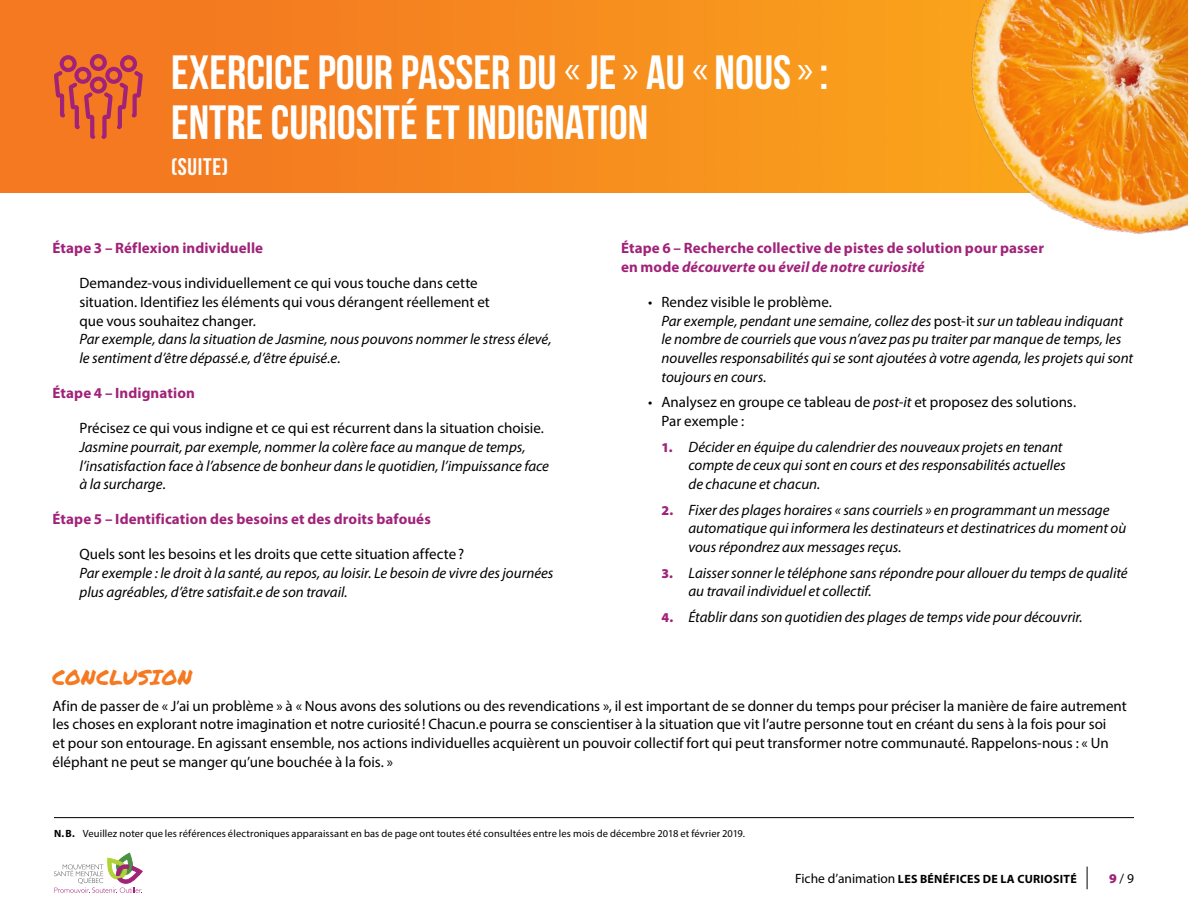
<style>
.page{position:relative;width:1188px;height:918px;background:#fff}
.page>*{position:absolute;margin:0;border:0;box-sizing:border-box;transform-origin:0 0}
.t1{font:48px/49.5px "Bebas Neue";color:#fff}
.t2{font:24px "Bebas Neue";letter-spacing:.03em;color:#fff}
.t3{font:21px "Permanent Marker";letter-spacing:.02em;color:#f47920}
.t4{font:italic 15px/18.8px "Myriad Pro";color:#000}
.t5{font:15px/18.8px "Myriad Pro";color:#000}
.t6{font:700 15px/18.8px "Myriad Pro";letter-spacing:.005em;color:#a12279}
.t7{font:13.5px "Myriad Pro";color:#000}
.t8{font:700 12px "Myriad Pro";letter-spacing:.02em;color:#000}
.t9{font:10.5px "Myriad Pro";letter-spacing:.01em;color:#000}
.s1{font-style:normal}
.s2{font-style:italic}
.s3{font-weight:900;font-style:normal;font-size:13.5px;color:#a12279}
.s4{font-weight:700}
.s5{font-weight:400;font-size:13.5px}
.s6{font-weight:900;color:#a12279}
</style>
<div class="page">
<svg style="left:54px;top:853px;width:88px;height:40px"></svg>
<svg style="left:1087px;top:867px;width:1px;height:22px"></svg>
<img style="left:0;top:0;width:904px;height:193px">
<svg style="left:54px;top:54px;width:89px;height:85px"></svg>
<img style="left:904px;top:0;width:284px;height:234px">
<hr style="left:54px;top:817px;width:1080px;height:1px;background:#000">
<h1 class="t1" style="left:171px;top:47px;width:659px">EXERCICE POUR PASSER DU <sup>«</sup> JE <sup>»</sup> AU <sup>«</sup> NOUS <sup>»</sup> :<br>ENTRE CURIOSITÉ ET INDIGNATION</h1>
<h2 class="t2" style="left:171px;top:154px;width:58px">(SUITE)</h2>
<p class="t6" style="left:52px;top:238px;width:212px">Étape 3 – Réflexion individuelle</p>
<p class="t5" style="left:80px;top:273px;width:412px">Demandez-vous individuellement ce qui vous touche dans cette situation. Identifiez les éléments qui vous dérangent réellement et que vous souhaitez changer.</p>
<p class="t4" style="left:80px;top:330px;width:474px">Par exemple, dans la situation de Jasmine, nous pouvons nommer le stress élevé, le sentiment d’être dépassé.e, d’être épuisé.e<span class="s1">.</span></p>
<p class="t6" style="left:52px;top:383px;width:144px">Étape 4 – Indignation</p>
<p class="t5" style="left:79px;top:418px;width:466px">Précisez ce qui vous indigne et ce qui est récurrent dans la situation choisie.</p>
<p class="t4" style="left:79px;top:437px;width:471px">Jasmine pourrait, par exemple, nommer la colère face au manque de temps, l’insatisfaction face à l’absence de bonheur dans le quotidien, l’impuissance face à la surcharge<span class="s1">.</span></p>
<p class="t6" style="left:52px;top:509px;width:380px">Étape 5 – Identification des besoins et des droits bafoués</p>
<p class="t5" style="left:79px;top:545px;width:386px">Quels sont les besoins et les droits que cette situation affecte?</p>
<p class="t4" style="left:79px;top:563px;width:476px">Par exemple : le droit à la santé, au repos, au loisir. Le besoin de vivre des journées plus agréables, d’être satisfait.e de son travail.</p>
<p class="t6" style="left:621px;top:238px;width:425px">Étape 6 – Recherche collective de pistes de solution pour passer en mode <span class="s2">découverte</span> ou <span class="s2">éveil de notre curiosité</span></p>
<p class="t4" style="left:662px;top:292px;width:473px;text-indent:-14px"><span class="s1">• Rendez visible le problème.<br></span>Par exemple, pendant une semaine, collez des <span class="s1">post-it</span> sur un tableau indiquant le nombre de courriels que vous n’avez pas pu traiter par manque de temps, les nouvelles responsabilités qui se sont ajoutées à votre agenda, les projets qui sont toujours en cours.</p>
<p class="t5" style="left:662px;top:393px;width:416px;text-indent:-14px">• Analysez en groupe ce tableau de <span class="s2">post-it</span> et proposez des solutions.<br>Par exemple :</p>
<p class="t4" style="left:688px;top:437px;width:379px;text-indent:-27px"><span class="s3">1.</span> Décider en équipe du calendrier des nouveaux projets en tenant compte de ceux qui sont en cours et des responsabilités actuelles de chacune et chacun.</p>
<p class="t4" style="left:688px;top:500px;width:439px;text-indent:-27px"><span class="s3">2.</span> Fixer des plages horaires « sans courriels » en programmant un message automatique qui informera les destinateurs et destinatrices du moment où vous répondrez aux messages reçus.</p>
<p class="t4" style="left:688px;top:563px;width:441px;text-indent:-27px"><span class="s3">3.</span> Laisser sonner le téléphone sans répondre pour allouer du temps de qualité au travail individuel et collectif.</p>
<p class="t4" style="left:661px;top:607px;width:423px"><span class="s3">4.</span> Établir dans son quotidien des plages de temps vide pour découvrir.</p>
<h3 class="t3" style="left:52px;top:662px;width:141px">CONCLUSION</h3>
<p class="t5" style="left:52px;top:696px;width:1076px">Afin de passer de « J’ai un problème » à « Nous avons des solutions ou des revendications », il est important de se donner du temps pour préciser la manière de faire autrement les choses en explorant notre imagination et notre curiosité! Chacun.e pourra se conscientiser à la situation que vit l’autre personne tout en créant du sens à la fois pour soi<br>et pour son entourage. En agissant ensemble, nos actions individuelles acquièrent un pouvoir collectif fort qui peut transformer notre communauté. Rappelons-nous : « Un éléphant ne peut se manger qu’une bouchée à la fois. »</p>
<p class="t9" style="left:54px;top:827px;width:693px"><span class="s4">N.B.</span> Veuillez noter que les références électroniques apparaissant en bas de page ont toutes été consultées entre les mois de décembre 2018 et février 2019.</p>
<p class="t8" style="left:795px;top:871px;width:283px"><span class="s5">Fiche d’animation</span> LES BÉNÉFICES DE LA CURIOSITÉ</p>
<p class="t7" style="left:1109px;top:870px;width:26px"><span class="s6">9</span>/ 9</p>
</div>
